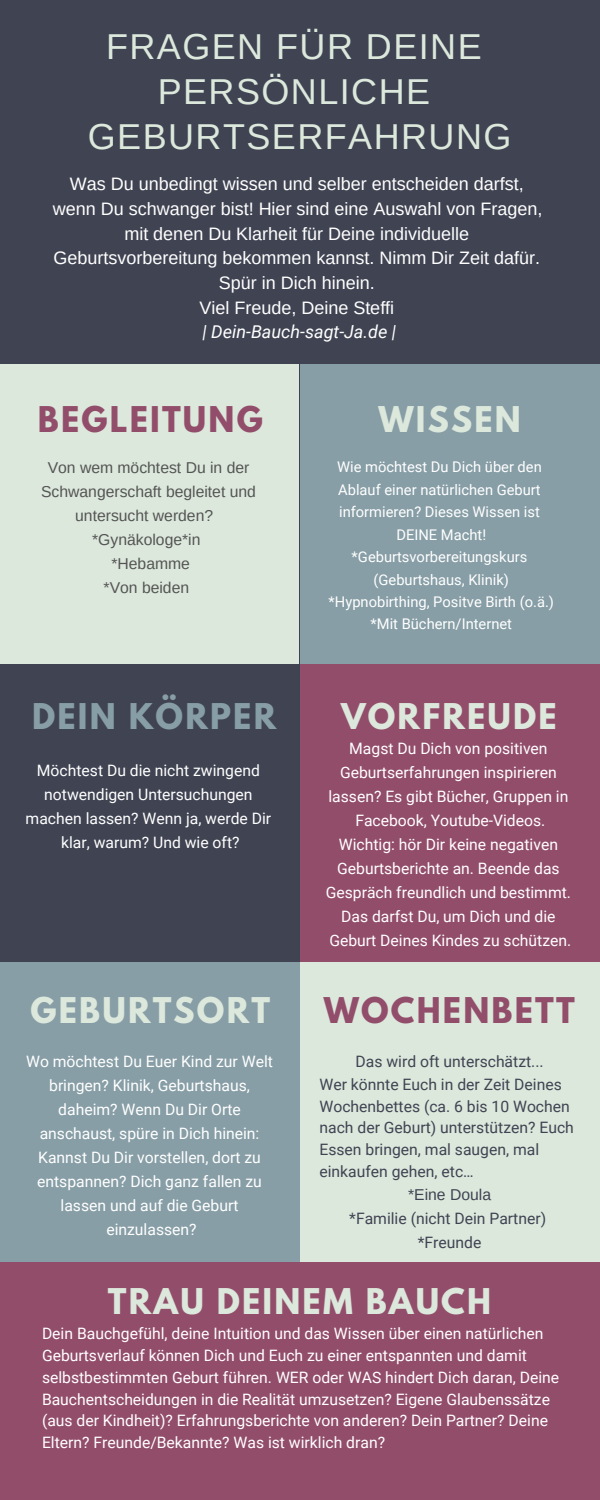
<style>
.page{position:relative;width:600px;height:1500px;background:#404352}
.page>*{position:absolute;margin:0;border:0;box-sizing:border-box;transform-origin:0 0}
.t1{font:36px/45px "Arimo";letter-spacing:.04em;color:#dce8dc;text-align:center}
.t2{font:700 31.4px "League Spartan";letter-spacing:.07em;color:#dce8dc}
.t3{font:700 31.4px "League Spartan";letter-spacing:.07em;color:#924d6a}
.t4{font:700 31.4px "League Spartan";letter-spacing:.07em;color:#879ea6}
.t5{font:18px/24.8px "Arimo";color:#fff;text-align:center}
.t6{font:italic 18px "Roboto";color:#fff}
.t7{font:15.7px/24px "Roboto";color:#fff;text-align:center}
.t8{font:15.7px/21.9px "Roboto";color:#404352}
.t9{font:15.7px/24px "Arimo";color:#545454;text-align:center}
.t10{font:15.7px "Arimo";color:#404352}
.t11{font:14.7px/22.5px "Roboto";color:#fff;text-align:center}
</style>
<div class="page">
<div style="left:300px;top:364px;width:300px;height:300px;background:#879ea6"></div>
<div style="left:0;top:364px;width:300px;height:300px;background:#dce8dc"></div>
<div style="left:300px;top:664px;width:300px;height:300px;background:#924d6a"></div>
<div style="left:0;top:962px;width:300px;height:300px;background:#879ea6"></div>
<div style="left:300px;top:962px;width:300px;height:301px;background:#dce8dc"></div>
<div style="left:0;top:1262px;width:600px;height:238px;background:#924d6a"></div>
<h1 class="t1" style="left:88px;top:24px;width:425px">FRAGEN FÜR DEINE<br>PERSÖNLICHE<br>GEBURTSERFAHRUNG</h1>
<p class="t5" style="left:53px;top:171px;width:491px">Was Du unbedingt wissen und selber entscheiden darfst, wenn Du schwanger bist! Hier sind eine Auswahl von Fragen, mit denen Du Klarheit für Deine individuelle Geburtsvorbereitung bekommen kannst. Nimm Dir Zeit dafür.<br>Spür in Dich hinein.<br>Viel Freude, Deine Steffi</p>
<p class="t6" style="left:202px;top:321px;width:195px">| Dein-Bauch-sagt-Ja.de |</p>
<h2 class="t3" style="left:38px;top:404px;width:226px">BEGLEITUNG</h2>
<p class="t9" style="left:41px;top:456px;width:216px">Von wem möchtest Du in der<br>Schwangerschaft begleitet und untersucht werden? *Gynäkologe*in<br>*Hebamme<br>*Von beiden</p>
<h2 class="t4" style="left:32px;top:700px;width:246px">DEIN KÖRPER</h2>
<p class="t7" style="left:26px;top:758px;width:247px">Möchtest Du die nicht zwingend notwendigen Untersuchungen machen lassen? Wenn ja, werde Dir klar, warum? Und wie oft?</p>
<h2 class="t2" style="left:378px;top:404px;width:144px">WISSEN</h2>
<p class="t11" style="left:329px;top:456px;width:227px">Wie möchtest Du Dich über den<br>Ablauf einer natürlichen Geburt informieren? Dieses Wissen ist<br>DEINE Macht! *Geburtsvorbereitungskurs (Geburtshaus, Klinik) *Hypnobirthing, Positve Birth (o.ä.) *Mit Büchern/Internet</p>
<h2 class="t2" style="left:341px;top:700px;width:217px">VORFREUDE</h2>
<p class="t7" style="left:326px;top:737px;width:247px">Magst Du Dich von positiven<br>Geburtserfahrungen inspirieren lassen? Es gibt Bücher, Gruppen in<br>Facebook, Youtube-Videos.<br>Wichtig: hör Dir keine negativen<br>Geburtsberichte an. Beende das<br>Gespräch freundlich und bestimmt.<br>Das darfst Du, um Dich und die<br>Geburt Deines Kindes zu schützen.</p>
<h2 class="t2" style="left:31px;top:995px;width:241px">GEBURTSORT</h2>
<h2 class="t3" style="left:324px;top:995px;width:253px">WOCHENBETT</h2>
<p class="t7" style="left:26px;top:1050px;width:248px">Wo möchtest Du Euer Kind zur Welt bringen? Klinik, Geburtshaus, daheim? Wenn Du Dir Orte anschaust, spüre in Dich hinein:<br>Kannst Du Dir vorstellen, dort zu entspannen? Dich ganz fallen zu lassen und auf die Geburt einzulassen?</p>
<p class="t8" style="left:320px;top:1051px;width:256px;text-indent:36px">Das wird oft unterschätzt...<br>Wer könnte Euch in der Zeit Deines<br>Wochenbettes (ca. 6 bis 10 Wochen nach der Geburt) unterstützen? Euch<br>Essen bringen, mal saugen, mal einkaufen gehen, etc…</p>
<p class="t10" style="left:408px;top:1186px;width:84px">*Eine Doula</p>
<p class="t8" style="left:349px;top:1207px;width:198px;line-height:24px;text-align:center">*Familie (nicht Dein Partner) *Freunde</p>
<h2 class="t2" style="left:108px;top:1286px;width:385px">TRAU DEINEM BAUCH</h2>
<p class="t7" style="left:42px;top:1323px;width:519px;line-height:21.8px;text-align:left">Dein Bauchgefühl, deine Intuition und das Wissen über einen natürlichen Geburtsverlauf können Dich und Euch zu einer entspannten und damit selbstbestimmten Geburt führen. WER oder WAS hindert Dich daran, Deine Bauchentscheidungen in die Realität umzusetzen? Eigene Glaubenssätze (aus der Kindheit)? Erfahrungsberichte von anderen? Dein Partner? Deine Eltern? Freunde/Bekannte? Was ist wirklich dran?</p>
</div>
